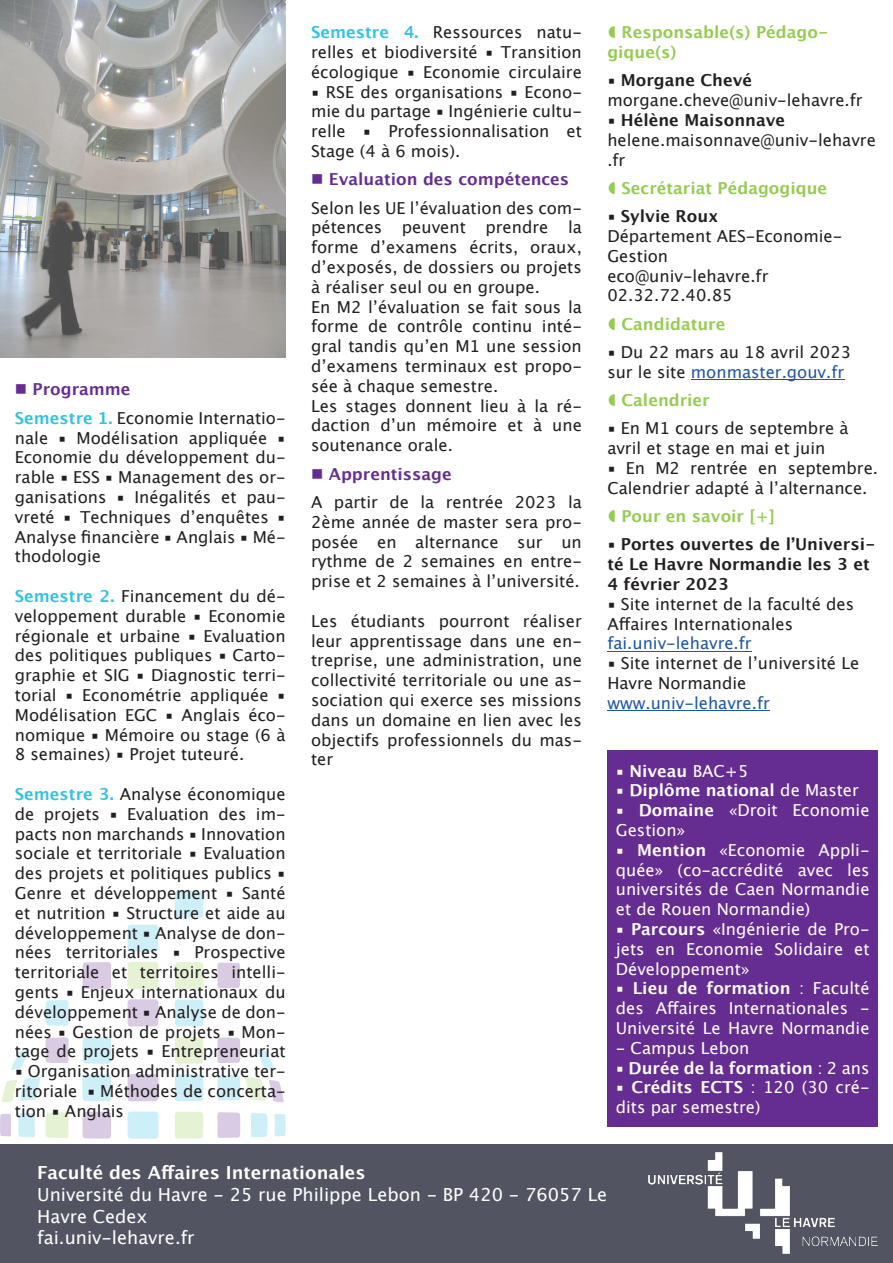
<style>
.page{position:relative;width:893px;height:1263px;background:#fff}
.page>*{position:absolute;margin:0;border:0;box-sizing:border-box;transform-origin:0 0}
.t1{font:18px/21.6px "Lucida Grande";color:#fff}
.t2{font:700 18px "Lucida Grande";color:#fff}
.t3{font:16.5px/19.8px "Lucida Grande";color:#231f20}
.t4{font:16.5px/19.8px "Lucida Grande";color:#fff;text-align:justify}
.t5{font:700 16.5px/19.8px "Lucida Grande";color:#96cb52}
.t6{font:700 16.5px/19.8px "Lucida Grande";color:#231f20}
.t7{font:700 16.5px "Lucida Grande";color:#fff}
.t8{font:16.5px "Lucida Grande";color:#2155a5}
.s1{color:#652d91}
.s2{font-weight:700;color:#652d91}
.s3{font-weight:700;color:#35c2e0}
.s4{font-weight:700}
.s5{color:#2155a5}
.s6{font-weight:400}
</style>
<div class="page">
<svg style="left:217px;top:1112px;width:23px;height:26px"></svg>
<svg style="left:45px;top:1037px;width:24px;height:26px"></svg>
<svg style="left:128px;top:999px;width:30px;height:27px"></svg>
<svg style="left:82px;top:962px;width:29px;height:27px"></svg>
<svg style="left:217px;top:962px;width:23px;height:26px"></svg>
<svg style="left:0;top:1114px;width:11px;height:22px"></svg>
<svg style="left:82px;top:1112px;width:29px;height:26px"></svg>
<svg style="left:128px;top:1074px;width:30px;height:27px"></svg>
<svg style="left:175px;top:1112px;width:28px;height:26px"></svg>
<svg style="left:175px;top:1037px;width:28px;height:27px"></svg>
<svg style="left:45px;top:1112px;width:24px;height:26px"></svg>
<svg style="left:128px;top:962px;width:30px;height:27px"></svg>
<svg style="left:2px;top:1077px;width:39px;height:25px"></svg>
<svg style="left:128px;top:1111px;width:30px;height:28px"></svg>
<svg style="left:82px;top:1074px;width:29px;height:27px"></svg>
<svg style="left:175px;top:1074px;width:28px;height:27px"></svg>
<svg style="left:82px;top:1037px;width:29px;height:27px"></svg>
<svg style="left:175px;top:999px;width:28px;height:27px"></svg>
<svg style="left:45px;top:1000px;width:24px;height:26px"></svg>
<svg style="left:175px;top:962px;width:28px;height:27px"></svg>
<svg style="left:128px;top:924px;width:30px;height:28px"></svg>
<svg style="left:175px;top:891px;width:28px;height:27px"></svg>
<svg style="left:251px;top:1113px;width:16px;height:24px"></svg>
<svg style="left:11px;top:1049px;width:19px;height:21px"></svg>
<svg style="left:274px;top:1114px;width:12px;height:22px"></svg>
<svg style="left:18px;top:1113px;width:17px;height:24px"></svg>
<svg style="left:217px;top:1037px;width:67px;height:65px"></svg>
<div style="left:0;top:1145px;width:893px;height:118px;background:#525461"></div>
<img style="left:648px;top:1152px;width:230px;height:101px">
<hr style="left:691px;top:379px;width:153px;height:1px;background:#2155a5">
<hr style="left:607px;top:651px;width:145px;height:1px;background:#2155a5">
<hr style="left:607px;top:710px;width:163px;height:1px;background:#2155a5">
<img style="left:0;top:0;width:286px;height:357px">
<div style="left:607px;top:750px;width:271px;height:377px;background:#652d91"></div>
<p class="t3" style="left:15px;top:376px;width:272px;line-height:28.3px"><span class="s1">■</span> <span class="s2">Programme<br></span><span class="s3">Semestre 1.</span> Economie Internatio-</p>
<p class="t3" style="left:15px;top:429px;width:272px;text-align:justify">nale ▪ Modélisation appliquée ▪ Economie du développement du&shy;rable ▪ ESS ▪ Management des or&shy;ganisations ▪ Inégalités et pau&shy;vreté ▪ Techniques dʼenquêtes ▪ Analyse financière ▪ Anglais ▪ Mé&shy;thodologie</p>
<p class="t3" style="left:15px;top:587px;width:272px;text-align:justify"><span class="s3">Semestre 2.</span> Financement du dé&shy;veloppement durable ▪ Economie régionale et urbaine ▪ Evaluation des politiques publiques ▪ Carto&shy;graphie et SIG ▪ Diagnostic terri&shy;torial ▪ Econométrie appliquée ▪ Modélisation EGC ▪ Anglais éco&shy;nomique ▪ Mémoire ou stage (6 à 8 semaines) ▪ Projet tuteuré.</p>
<p class="t3" style="left:15px;top:785px;width:272px;text-align:justify"><span class="s3">Semestre 3.</span> Analyse économique de projets ▪ Evaluation des im&shy;pacts non marchands ▪ Innovation sociale et territoriale ▪ Evaluation des projets et politiques publics ▪ Genre et développement ▪ Santé et nutrition ▪ Structure et aide au développement ▪ Analyse de don&shy;nées territoriales ▪ Prospective territoriale et territoires intelli&shy;gents ▪ Enjeux internationaux du développement ▪ Analyse de don&shy;nées ▪ Gestion de projets ▪ Mon&shy;tage de projets ▪ Entrepreneuriat</p>
<p class="t3" style="left:15px;top:1062px;width:272px;text-align:justify">▪ Organisation administrative ter&shy;ritoriale ▪ Méthodes de concerta&shy;tion ▪ Anglais</p>
<p class="t3" style="left:311px;top:24px;width:272px;text-align:justify"><span class="s3">Semestre 4.</span> Ressources natu&shy;relles et biodiversité ▪ Transition écologique ▪ Economie circulaire</p>
<p class="t3" style="left:311px;top:83px;width:272px;text-align:justify">▪ RSE des organisations ▪ Econo&shy;mie du partage ▪ Ingénierie cultu&shy;relle ▪ Professionnalisation et Stage (4 à 6 mois).</p>
<p class="t3" style="left:311px;top:166px;width:272px;line-height:28.3px"><span class="s1">■</span> <span class="s2">Evaluation des compétences<br></span>Selon les UE lʼévaluation des com-</p>
<p class="t3" style="left:311px;top:219px;width:272px">pétences peuvent prendre la forme dʼexamens écrits, oraux, dʼexposés, de dossiers ou projets à réaliser seul ou en groupe.<br>En M2 lʼévaluation se fait sous la forme de contrôle continu inté&shy;gral tandis quʼen M1 une session dʼexamens terminaux est propo&shy;sée à chaque semestre.<br>Les stages donnent lieu à la ré&shy;daction dʼun mémoire et à une soutenance orale.</p>
<p class="t3" style="left:311px;top:461px;width:272px;line-height:28.3px"><span class="s1">■</span> <span class="s2">Apprentissage<br></span>A partir de la rentrée 2023 la</p>
<p class="t3" style="left:311px;top:513px;width:272px;text-align:justify">2ème année de master sera pro&shy;posée en alternance sur un rythme de 2 semaines en entre&shy;prise et 2 semaines à lʼuniversité.</p>
<p class="t3" style="left:311px;top:612px;width:272px;text-align:justify">Les étudiants pourront réaliser leur apprentissage dans une en&shy;treprise, une administration, une collectivité territoriale ou une as&shy;sociation qui exerce ses missions dans un domaine en lien avec les objectifs professionnels du mas&shy;ter</p>
<p class="t5" style="left:607px;top:24px;width:223px">◖ Responsable(s) Pédago&shy;gique(s)</p>
<p class="t3" style="left:607px;top:72px;width:257px">▪ <span class="s4">Morgane Chevé </span>morgane.cheve@univ-lehavre.fr</p>
<p class="t3" style="left:607px;top:111px;width:270px">▪ <span class="s4">Hélène Maisonnave </span>helene.maisonnave@univ-lehavre .fr</p>
<p class="t5" style="left:607px;top:179px;width:221px">◖ Secrétariat Pédagogique</p>
<p class="t3" style="left:607px;top:207px;width:236px">▪ <span class="s4">Sylvie Roux<br></span>Département AES-Economie-<br>Gestion<br>eco@univ-lehavre.fr<br>02.32.72.40.85</p>
<p class="t5" style="left:607px;top:315px;width:120px">◖ Candidature</p>
<p class="t3" style="left:607px;top:343px;width:245px">▪ Du 22 mars au 18 avril 2023 sur le site <span class="s5">monmaster.gouv.fr</span></p>
<p class="t5" style="left:607px;top:391px;width:104px">◖ Calendrier</p>
<p class="t3" style="left:607px;top:420px;width:243px">▪ En M1 cours de septembre à avril et stage en mai et juin</p>
<p class="t3" style="left:607px;top:459px;width:272px">▪ En M2 rentrée en septembre.<br>Calendrier adapté à lʼalternance.</p>
<p class="t5" style="left:607px;top:507px;width:169px">◖ Pour en savoir [+]</p>
<p class="t6" style="left:607px;top:536px;width:270px"><span class="s6">▪</span> Portes ouvertes de lʼUniversi&shy;té Le Havre Normandie les 3 et<br>4 février 2023</p>
<p class="t3" style="left:607px;top:595px;width:248px">▪ Site internet de la faculté des<br>Affaires Internationales</p>
<p class="t8" style="left:607px;top:636px;width:146px">fai.univ-lehavre.fr</p>
<p class="t3" style="left:607px;top:655px;width:254px">▪ Site internet de lʼuniversité Le<br>Havre Normandie</p>
<p class="t8" style="left:607px;top:696px;width:164px">www.univ-lehavre.fr</p>
<p class="t4" style="left:616px;top:762px;width:134px">▪ <span class="s4">Niveau</span> BAC+5</p>
<p class="t7" style="left:616px;top:783px;width:245px"><span class="s6">▪</span> Diplôme national <span class="s6">de Master</span></p>
<p class="t4" style="left:616px;top:801px;width:255px">▪ <span class="s4">Domaine</span> «Droit Economie<br>Gestion»</p>
<p class="t4" style="left:616px;top:841px;width:255px">▪ <span class="s4">Mention</span> «Economie Appli&shy;quée» (co-accrédité avec les universités de Caen Normandie et de Rouen Normandie)</p>
<p class="t4" style="left:616px;top:920px;width:255px">▪ <span class="s4">Parcours</span> «Ingénierie de Pro&shy;jets en Economie Solidaire et Développement»</p>
<p class="t4" style="left:616px;top:980px;width:255px">▪ <span class="s4">Lieu de formation</span> : Faculté des Affaires Internationales - Université Le Havre Normandie</p>
<p class="t4" style="left:616px;top:1039px;width:135px">- Campus Lebon</p>
<p class="t7" style="left:616px;top:1061px;width:255px"><span class="s6">▪</span> Durée de la formation <span class="s6">: 2 ans</span></p>
<p class="t4" style="left:616px;top:1079px;width:255px">▪ <span class="s4">Crédits ECTS</span> : 120 (30 cré&shy;dits par semestre)</p>
<p class="t2" style="left:37px;top:1165px;width:330px">Faculté des Affaires Internationales</p>
<p class="t1" style="left:37px;top:1185px;width:572px">Université du Havre - 25 rue Philippe Lebon - BP 420 - 76057 Le<br>Havre Cedex<br>fai.univ-lehavre.fr</p>
</div>
